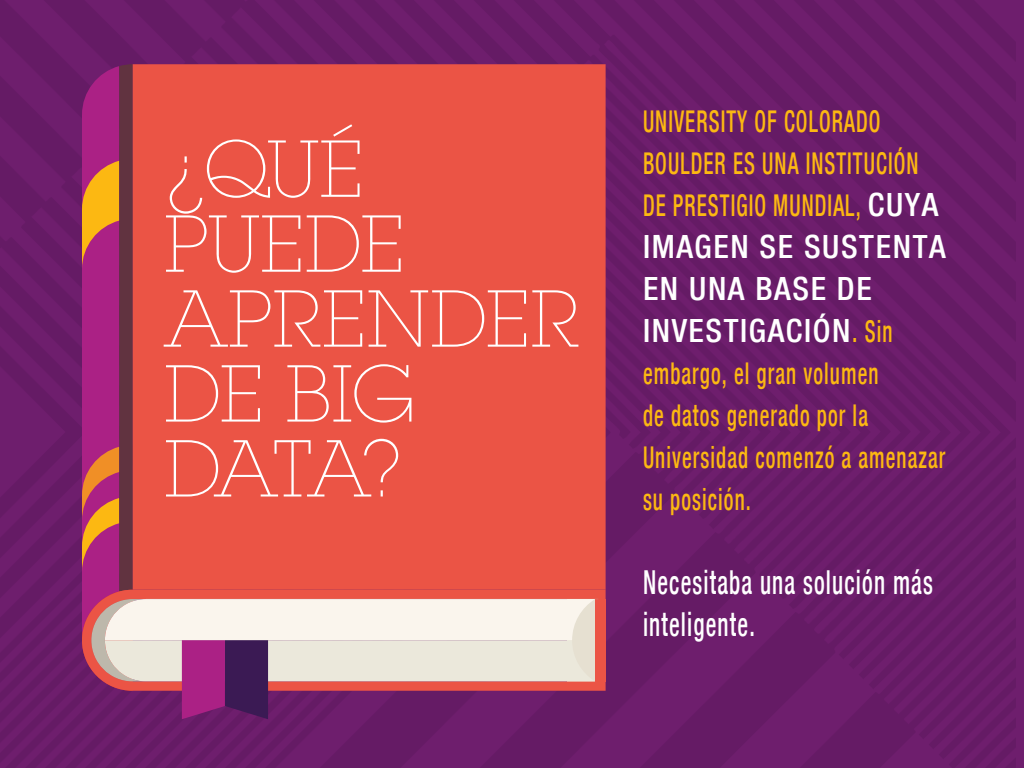
<style>
.page{position:relative;width:1024px;height:768px;background:#6e1e6d}
.page>*{position:absolute;margin:0;border:0;box-sizing:border-box;transform-origin:0 0}
.t1{font:200 78.9px/74.9px "Lubalinfor IBM";color:#fff}
.t2{font:500 condensed 33px/42px "Helvetica Neue";letter-spacing:.05em;color:#fff;scale:.7 1}
.t3{font:500 condensed 32px/42px "Helvetica Neue";letter-spacing:.05em;color:#fff}
.t4{font:500 condensed 30px/42px "Helvetica Neue";letter-spacing:.05em;color:#fcb812;scale:.7 1}
.s1{font-size:32px;color:#fff}
.s2{color:#fcb812}
.s3{font-size:30px;color:#fcb812}
</style>
<div class="page">
<svg style="left:595px;top:64px;width:11px;height:526px;background:#e65146"></svg>
<svg style="left:82px;top:64px;width:513px;height:655px;background:#de5f5a"></svg>
<p class="t1" style="left:164px;top:132px;width:417px">¿QUÉ<br>PUEDE<br>APRENDER<br>DE BIG<br>DATA?</p>
<p class="t4" style="left:643px;top:100px;width:424px">UNIVERSITY OF COLORADO<br>BOULDER ES UNA INSTITUCIÓN<br>DE PRESTIGIO MUNDIAL, <span class="s1">CUYA</span></p>
<p class="t3" style="left:643px;top:226px;width:304px">IMAGEN SE SUSTENTA<br>EN UNA BASE DE<br>INVESTIGACIÓN<span class="s2">.</span> <span class="s3">Sin</span></p>
<p class="t4" style="left:643px;top:352px;width:434px">embargo, el gran volumen<br>de datos generado por la<br>Universidad comenzó a amenazar su posición.</p>
<p class="t2" style="left:643px;top:561px;width:416px">Necesitaba una solución más inteligente.</p>
</div>
